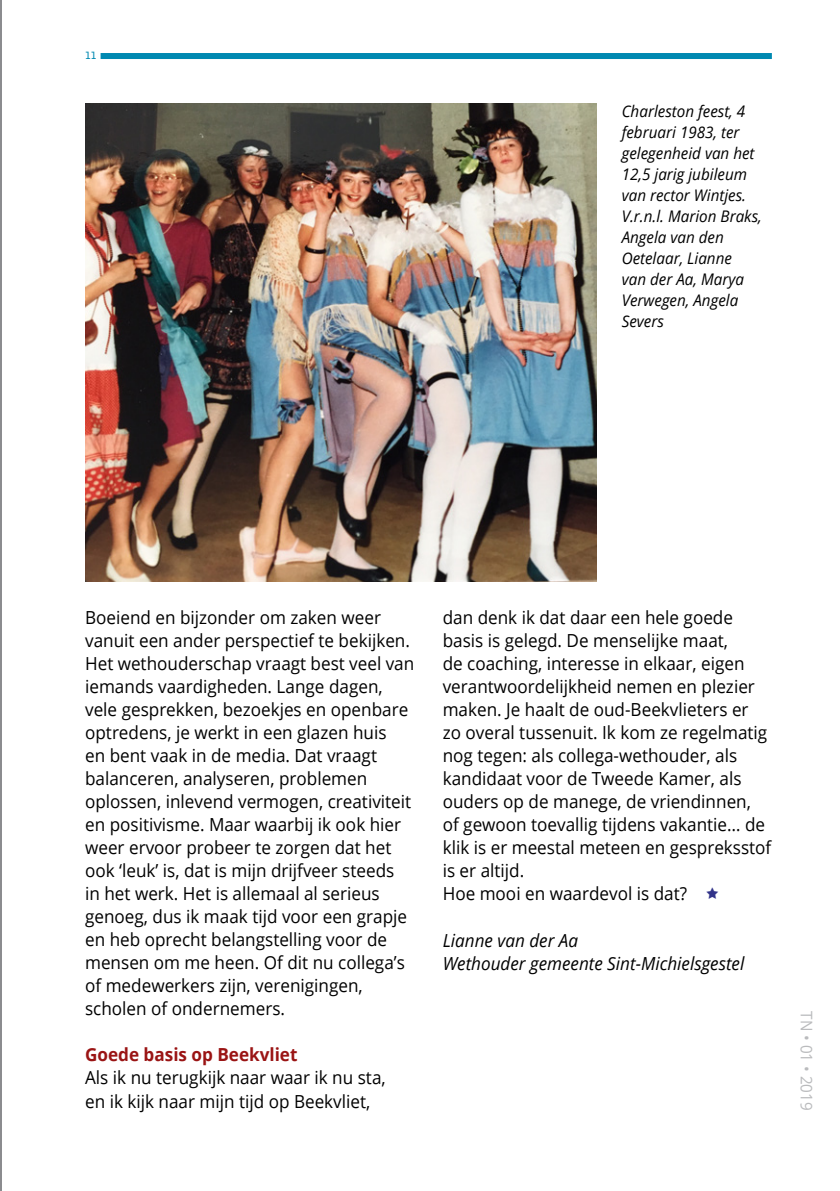
<style>
.page{position:relative;width:840px;height:1191px;background:#fff}
.page>*{position:absolute;margin:0;border:0;box-sizing:border-box;transform-origin:0 0}
.t1{font:18px/23px "Open Sans";color:#000;scale:.95 1}
.t2{font:italic 18px/23px "Open Sans";color:#000;scale:.95 1}
.t3{font:700 18px "Open Sans";color:#9a1414;scale:.95 1}
.t4{font:italic 16px/21px "Open Sans";color:#000;scale:.95 1}
.t5{font:16px "Open Sans";color:#babbbd;scale:.95 1}
.t6{font:700 10px "Bell Gothic BT";color:#0089b1}
</style>
<div class="page">
<div style="left:100px;top:53px;width:671px;height:6px;background:#0089b1"></div>
<hr style="left:0;top:0;width:2px;height:1191px;background:#8b8c8f">
<img style="left:85px;top:103px;width:511px;height:478px">
<p class="t6" style="left:85px;top:49px;width:13px">11</p>
<p class="t4" style="left:621px;top:100px;width:149px">Charleston feest, 4 februari 1983, ter gelegenheid van het<br>12,5 jarig jubileum van rector Wintjes.<br>V.r.n.l. Marion Braks,<br>Angela van den<br>Oetelaar, Lianne<br>van der Aa, Marya<br>Verwegen, Angela<br>Severs</p>
<p class="t1" style="left:85px;top:606px;width:348px">Boeiend en bijzonder om zaken weer vanuit een ander perspectief te bekijken.<br>Het wethouderschap vraagt best veel van iemands vaardigheden. Lange dagen, vele gesprekken, bezoekjes en openbare optredens, je werkt in een glazen huis<br>en bent vaak in de media. Dat vraagt balanceren, analyseren, problemen oplossen, inlevend vermogen, creativiteit en positivisme. Maar waarbij ik ook hier weer ervoor probeer te zorgen dat het ook ‘leuk’ is, dat is mijn drijfveer steeds<br>in het werk. Het is allemaal al serieus genoeg, dus ik maak tijd voor een grapje en heb oprecht belangstelling voor de mensen om me heen. Of dit nu collega’s of medewerkers zijn, verenigingen, scholen of ondernemers.</p>
<p class="t3" style="left:85px;top:1042px;width:225px">Goede basis op Beekvliet</p>
<p class="t1" style="left:85px;top:1066px;width:318px">Als ik nu terugkijk naar waar ik nu sta, en ik kijk naar mijn tijd op Beekvliet,</p>
<p class="t1" style="left:442px;top:606px;width:347px">dan denk ik dat daar een hele goede basis is gelegd. De menselijke maat,<br>de coaching, interesse in elkaar, eigen verantwoordelijkheid nemen en plezier maken. Je haalt de oud-Beekvlieters er zo overal tussenuit. Ik kom ze regelmatig nog tegen: als collega-wethouder, als kandidaat voor de Tweede Kamer, als ouders op de manege, de vriendinnen, of gewoon toevallig tijdens vakantie… de klik is er meestal meteen en gespreksstof is er altijd.<br>Hoe mooi en waardevol is dat?</p>
<p class="t2" style="left:442px;top:928px;width:319px">Lianne van der Aa<br>Wethouder gemeente Sint-Michielsgestel</p>
<p class="t5" style="left:817px;top:1011px;width:106px;rotate:90deg">TN • 01 • 2019</p>
</div>
